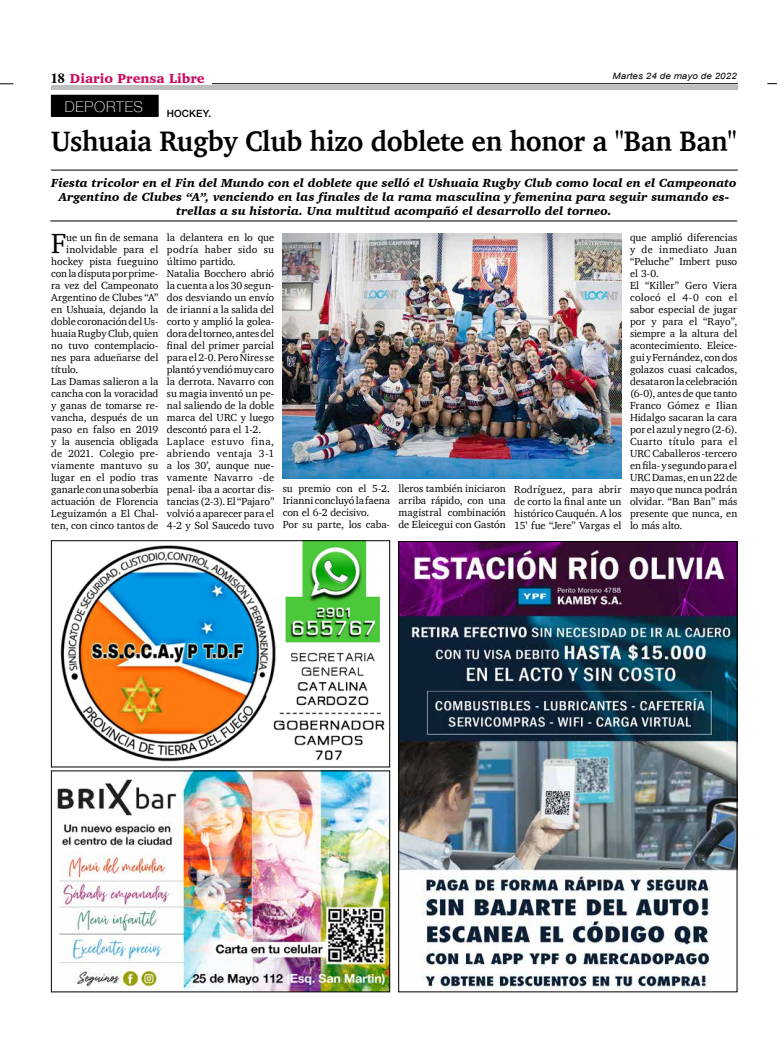
<style>
.page{position:relative;width:777px;height:1063px;background:#fff}
.page>*{position:absolute;margin:0;border:0;box-sizing:border-box;transform-origin:0 0}
.t1{font:700 28.9px "Charter";letter-spacing:-.01em;color:#000;scale:.95 1}
.t2{font:28.4px "Charter";color:#000}
.t3{font:100 15px "Helvetica Neue";letter-spacing:.045em;color:#fff}
.t4{font:900 13.2px "Charter";color:#c80c5f}
.t5{font:italic 900 12px/14px "Charter";letter-spacing:.005em;color:#000;text-align:center}
.t6{font:10.5px/12px "Charter";color:#000}
.t7{font:500 10px "Helvetica Neue";letter-spacing:.01em;color:#000}
.t8{font:italic 8.8px "Arial";letter-spacing:.01em;color:#000;scale:1.11 1}
.s1{font-family:"Times";font-weight:700;font-size:14px;color:#000}
</style>
<div class="page">
<hr style="left:212px;top:83px;width:526px;height:1px;background:#000">
<svg style="left:0;top:84px;width:13px;height:1px"></svg>
<div style="left:51px;top:85px;width:686px;height:5px;background:#bcbec0"></div>
<img style="left:400px;top:543px;width:335px;height:447px">
<div style="left:398px;top:541px;width:339px;height:451px;border:1px solid #000"></div>
<img style="left:57px;top:773px;width:331px;height:217px">
<div style="left:51px;top:771px;width:339px;height:221px;border:1px solid #000"></div>
<img style="left:60px;top:542px;width:325px;height:220px">
<div style="left:51px;top:540px;width:339px;height:227px;border:1px solid #000"></div>
<div style="left:51px;top:95px;width:107px;height:21px;background:#000"></div>
<hr style="left:51px;top:170px;width:687px;height:1px;background:#000">
<hr style="left:50px;top:221px;width:687px;height:1px;background:#000">
<img style="left:283px;top:233px;width:338px;height:246px">
<p class="t4" style="left:51px;top:70px;width:155px"><span class="s1">18</span> Diario Prensa Libre</p>
<p class="t8" style="left:612px;top:70px;width:113px">Martes 24 de mayo de 2022</p>
<h3 class="t3" style="left:65px;top:95px;width:80px">DEPORTES</h3>
<p class="t7" style="left:167px;top:105px;width:46px">HOCKEY.</p>
<h1 class="t1" style="left:51px;top:116px;width:723px">Ushuaia Rugby Club hizo doblete en honor a "Ban Ban"</h1>
<p class="t5" style="left:51px;top:176px;width:687px">Fiesta tricolor en el Fin del Mundo con el doblete que selló el Ushuaia Rugby Club como local en el Campeonato<br>Argentino de Clubes “A”, venciendo en las finales de la rama masculina y femenina para seguir sumando es&shy;trellas a su historia. Una multitud acompañó el desarrollo del torneo.</p>
<h2 class="t2" style="left:51px;top:218px;width:17px">F</h2>
<p class="t6" style="left:66px;top:231px;width:94px">ue un fin de semana</p>
<p class="t6" style="left:66px;top:243px;width:94px">inolvidable para el</p>
<p class="t6" style="left:51px;top:255px;width:109px">hockey pista fueguino</p>
<p class="t6" style="left:51px;top:267px;width:109px">con la disputa por prime-</p>
<p class="t6" style="left:51px;top:279px;width:109px">ra vez del Campeonato</p>
<p class="t6" style="left:51px;top:291px;width:109px">Argentino de Clubes “A”</p>
<p class="t6" style="left:51px;top:303px;width:109px">en Ushuaia, dejando la</p>
<p class="t6" style="left:51px;top:315px;width:109px">doble coronación del Us-</p>
<p class="t6" style="left:51px;top:327px;width:109px">huaia Rugby Club, quien</p>
<p class="t6" style="left:51px;top:339px;width:109px">no tuvo contemplacio-</p>
<p class="t6" style="left:51px;top:351px;width:109px">nes para adueñarse del</p>
<p class="t6" style="left:51px;top:363px;width:29px">título.</p>
<p class="t6" style="left:51px;top:375px;width:109px">Las Damas salieron a la</p>
<p class="t6" style="left:51px;top:387px;width:109px">cancha con la voracidad</p>
<p class="t6" style="left:51px;top:399px;width:109px">y ganas de tomarse re-</p>
<p class="t6" style="left:51px;top:411px;width:109px">vancha, después de un</p>
<p class="t6" style="left:51px;top:423px;width:109px">paso en falso en 2019</p>
<p class="t6" style="left:51px;top:435px;width:109px">y la ausencia obligada</p>
<p class="t6" style="left:51px;top:447px;width:109px">de 2021. Colegio pre-</p>
<p class="t6" style="left:51px;top:459px;width:109px">viamente mantuvo su</p>
<p class="t6" style="left:51px;top:471px;width:109px">lugar en el podio tras</p>
<p class="t6" style="left:51px;top:483px;width:109px">ganarle con una soberbia</p>
<p class="t6" style="left:51px;top:495px;width:109px">actuación de Florencia</p>
<p class="t6" style="left:51px;top:507px;width:109px">Leguizamón a El Chal-</p>
<p class="t6" style="left:51px;top:519px;width:109px">ten, con cinco tantos de</p>
<p class="t6" style="left:167px;top:231px;width:109px">la delantera en lo que podría haber sido su último partido.<br>Natalia Bocchero abrió la cuenta a los 30 segun&shy;dos desviando un envío de irianni a la salida del corto y amplió la golea&shy;dora del torneo, antes del final del primer parcial para el 2-0. Pero Ñires se plantó y vendió muy caro la derrota. Navarro con su magia inventó un pe&shy;nal saliendo de la doble marca del URC y luego descontó para el 1-2.<br>Laplace estuvo fina, abriendo ventaja 3-1 a los 30’, aunque nue&shy;vamente Navarro -de penal- iba a acortar dis&shy;tancias (2-3). El “Pajaro” volvió a aparecer para el<br>4-2 y Sol Saucedo tuvo</p>
<p class="t6" style="left:283px;top:482px;width:109px">su premio con el 5-2.<br>Irianni concluyó la faena con el 6-2 decisivo.<br>Por su parte, los caba-</p>
<p class="t6" style="left:398px;top:482px;width:109px;text-align:justify">lleros también iniciaron arriba rápido, con una magistral combinación de Eleicegui con Gastón</p>
<p class="t6" style="left:514px;top:483px;width:109px;text-align:justify">Rodríguez, para abrir de corto la final ante un histórico Cauquén. A los 15’ fue “Jere” Vargas el</p>
<p class="t6" style="left:630px;top:231px;width:109px">que amplió diferencias y de inmediato Juan “Peluche” Imbert puso el 3-0.<br>El “Killer” Gero Viera colocó el 4-0 con el sabor especial de jugar por y para el “Rayo”, siempre a la altura del acontecimiento. Eleice&shy;gui y Fernández, con dos golazos cuasi calcados, desataron la celebración (6-0), antes de que tanto<br>Franco Gómez e Ilian<br>Hidalgo sacaran la cara por el azul y negro (2-6).<br>Cuarto título para el<br>URC Caballeros -tercero en fila- y segundo para el<br>URC Damas, en un 22 de mayo que nunca podrán olvidar. “Ban Ban” más presente que nunca, en lo más alto.</p>
</div>
